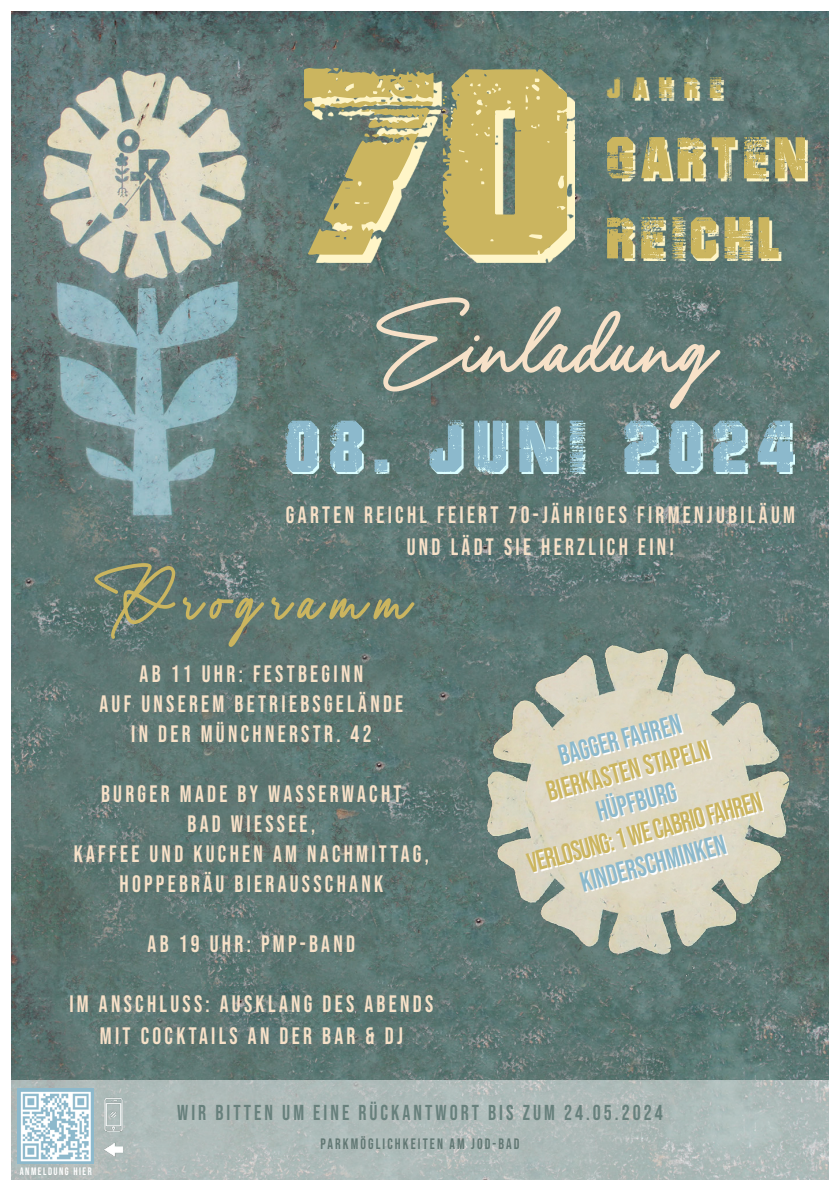
<style>
.page{position:relative;width:840px;height:1191px;background:#fff}
.page>*{position:absolute;margin:0;border:0;box-sizing:border-box;transform-origin:0 0}
.t1{font:360.6px "BADGRUNGE";color:#cbb55f;scale:1.09 1}
.t2{font:100px "BADGRUNGE";letter-spacing:.1em;color:#8cb9cc}
.t3{font:100px "Yustine Signature";color:#f7e1c8}
.t4{font:80px "BADGRUNGE";letter-spacing:.08em;color:#cbb55f}
.t5{font:75.6px "Yustine Signature";letter-spacing:.15em;color:#cbb55f;scale:.93 1}
.t6{font:40px "BADGRUNGE";letter-spacing:.29em;color:#cbb55f}
.t7{font:28px "Bebas Neue";color:#cbb55f;scale:.93 1}
.t8{font:28px "Bebas Neue";color:#8cb9cc;scale:.93 1}
.t9{font:23.8px "Bebas Neue";letter-spacing:.15em;color:#f7e1c8;scale:.93 1}
.t10{font:21.6px "Bebas Neue";letter-spacing:.15em;color:#67807c;scale:.93 1}
.t11{font:15.2px "Bebas Neue";letter-spacing:.15em;color:#617773;scale:.93 1}
.t12{font:10.8px "Bebas Neue";letter-spacing:.15em;color:#fff;scale:.93 1}
</style>
<div class="page">
<img style="left:11px;top:11px;width:817px;height:1168px">
<img style="left:463px;top:628px;width:356px;height:350px">
<svg style="left:312px;top:76px;width:262px;height:187px;background:#bcc0a3"></svg>
<svg style="left:621px;top:80px;width:186px;height:181px;background:#849587"></svg>
<svg style="left:287px;top:422px;width:507px;height:52px;background:#96b2b1"></svg>
<svg style="left:526px;top:715px;width:238px;height:177px;fill:#ded8c5"></svg>
<img style="left:18px;top:1088px;width:76px;height:75px">
<img style="left:84px;top:1085px;width:59px;height:59px">
<img style="left:101px;top:1137px;width:24px;height:24px">
<p class="t1" style="left:304px;top:-81px;width:252px">70</p>
<p class="t6" style="left:606px;top:61px;width:117px">JAHRE</p>
<p class="t4" style="left:606px;top:104px;width:202px">GARTEN</p>
<p class="t4" style="left:606px;top:184px;width:175px">REICHL</p>
<p class="t3" style="left:378px;top:279px;width:332px">Einladung</p>
<p class="t2" style="left:285px;top:379px;width:511px">08. Juni 2024</p>
<p class="t9" style="left:286px;top:501px;width:548px">GARTEN REICHL FEIERT 70-JÄHRIGES FIRMENJUBILÄUM</p>
<p class="t9" style="left:406px;top:533px;width:289px">UND LÄDT SIE HERZLICH EIN!</p>
<p class="t5" style="left:96px;top:549px;width:336px">Programm</p>
<p class="t9" style="left:139px;top:660px;width:242px">AB 11 UHR: FESTBEGINN</p>
<p class="t9" style="left:99px;top:690px;width:328px">AUF UNSEREM BETRIEBSGELÄNDE</p>
<p class="t9" style="left:131px;top:720px;width:260px">IN DER MÜNCHNERSTR. 42</p>
<p class="t9" style="left:101px;top:780px;width:324px">BURGER MADE BY WASSERWACHT</p>
<p class="t9" style="left:187px;top:810px;width:139px">BAD WIESSEE,</p>
<p class="t9" style="left:74px;top:840px;width:383px">KAFFEE UND KUCHEN AM NACHMITTAG,</p>
<p class="t9" style="left:119px;top:870px;width:285px">HOPPEBRÄU BIERAUSSCHANK</p>
<p class="t9" style="left:147px;top:930px;width:224px">AB 19 UHR: PMP-BAND</p>
<p class="t9" style="left:69px;top:990px;width:392px">IM ANSCHLUSS: AUSKLANG DES ABENDS</p>
<p class="t9" style="left:100px;top:1022px;width:327px">MIT COCKTAILS AN DER BAR &amp; DJ</p>
<p class="t8" style="left:554px;top:740px;width:137px;rotate:-15deg">BAGGER FAHREN</p>
<p class="t7" style="left:542px;top:777px;width:182px;rotate:-15deg">BIERKASTEN STAPELN</p>
<p class="t8" style="left:592px;top:796px;width:90px;rotate:-15deg">HÜPFBURG</p>
<p class="t7" style="left:523px;top:848px;width:261px;rotate:-15deg">VERLOSUNG: 1 WE CABRIO FAHREN</p>
<p class="t8" style="left:576px;top:867px;width:162px;rotate:-15deg">KINDERSCHMINKEN</p>
<p class="t10" style="left:177px;top:1100px;width:523px">WIR BITTEN UM EINE RÜCKANTWORT BIS ZUM 24.05.2024</p>
<p class="t12" style="left:20px;top:1164px;width:79px">ANMELDUNG HIER</p>
<p class="t11" style="left:320px;top:1135px;width:216px">PARKMÖGLICHKEITEN AM JOD-BAD</p>
</div>
